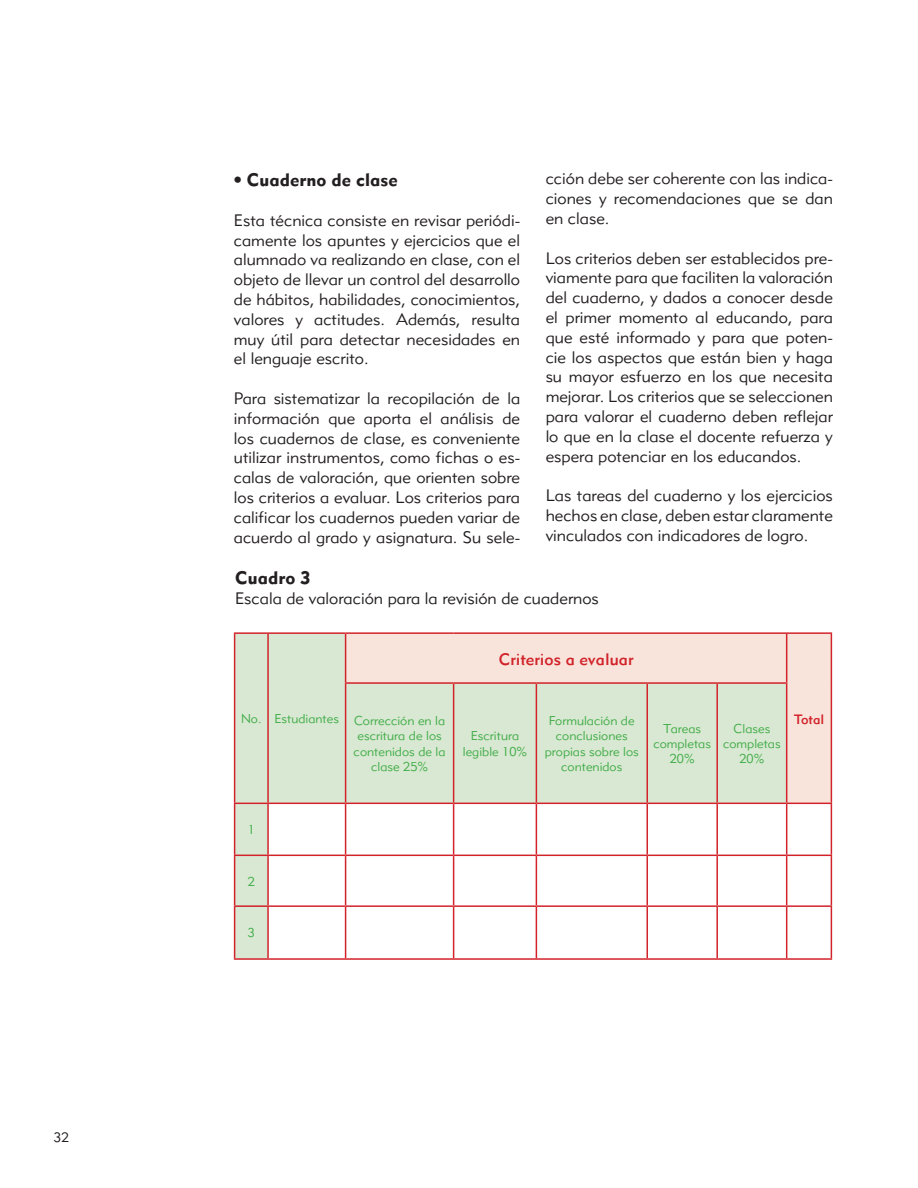
<style>
.page{position:relative;width:918px;height:1188px;background:#fff}
.page>*{position:absolute;margin:0;border:0;box-sizing:border-box;transform-origin:0 0}
.t1{font:18px "Metro Black Two";color:#231f20}
.t2{font:16.5px/19.8px "Metro Lite Two";color:#231f20;text-align:justify}
.t3{font:16.5px "Metro Medium Two";color:#d2232a}
.t4{font:13.5px "Metro Medium Two";color:#d2232a}
.t5{font:13.5px "Metro Lite Two";color:#231f20}
.t6{font:12.75px/15.3px "Metro Lite Two";color:#41ad49;text-align:center}
</style>
<div class="page">
<div style="left:235px;top:634px;width:110px;height:324px;background:#d9e8d2"></div>
<svg style="left:346px;top:634px;width:485px;height:169px;fill:#d9e8d2"></svg>
<svg style="left:269px;top:804px;width:562px;height:154px"></svg>
<hr style="left:234px;top:632px;width:34px;height:2px;background:#d2232a">
<hr style="left:234px;top:634px;width:1px;height:49px;background:#d2232a">
<hr style="left:268px;top:632px;width:78px;height:2px;background:#d2232a">
<hr style="left:267px;top:634px;width:2px;height:49px;background:#d2232a">
<hr style="left:234px;top:683px;width:1px;height:120px;background:#d2232a">
<hr style="left:267px;top:683px;width:2px;height:120px;background:#d2232a">
<hr style="left:346px;top:632px;width:108px;height:2px;background:#d2232a">
<hr style="left:345px;top:634px;width:1px;height:48px;background:#d2232a">
<hr style="left:454px;top:632px;width:378px;height:2px;background:#d2232a">
<hr style="left:786px;top:634px;width:1px;height:48px;background:#d2232a">
<hr style="left:831px;top:634px;width:1px;height:49px;background:#d2232a">
<hr style="left:831px;top:683px;width:1px;height:120px;background:#d2232a">
<hr style="left:345px;top:682px;width:109px;height:2px;background:#d2232a">
<hr style="left:345px;top:684px;width:1px;height:119px;background:#d2232a">
<hr style="left:454px;top:682px;width:82px;height:2px;background:#d2232a">
<hr style="left:453px;top:684px;width:1px;height:119px;background:#d2232a">
<hr style="left:536px;top:682px;width:111px;height:2px;background:#d2232a">
<hr style="left:536px;top:684px;width:1px;height:119px;background:#d2232a">
<hr style="left:647px;top:682px;width:70px;height:2px;background:#d2232a">
<hr style="left:647px;top:684px;width:1px;height:119px;background:#d2232a">
<hr style="left:717px;top:682px;width:70px;height:2px;background:#d2232a">
<hr style="left:716px;top:684px;width:2px;height:119px;background:#d2232a">
<hr style="left:786px;top:684px;width:1px;height:119px;background:#d2232a">
<hr style="left:234px;top:803px;width:34px;height:1px;background:#d2232a">
<hr style="left:234px;top:804px;width:1px;height:51px;background:#d2232a">
<hr style="left:268px;top:803px;width:78px;height:1px;background:#d2232a">
<hr style="left:267px;top:804px;width:2px;height:51px;background:#d2232a">
<hr style="left:346px;top:803px;width:108px;height:1px;background:#d2232a">
<hr style="left:345px;top:804px;width:1px;height:51px;background:#d2232a">
<hr style="left:454px;top:803px;width:82px;height:1px;background:#d2232a">
<hr style="left:453px;top:804px;width:1px;height:51px;background:#d2232a">
<hr style="left:536px;top:803px;width:111px;height:1px;background:#d2232a">
<hr style="left:536px;top:804px;width:1px;height:51px;background:#d2232a">
<hr style="left:647px;top:803px;width:70px;height:1px;background:#d2232a">
<hr style="left:647px;top:804px;width:1px;height:51px;background:#d2232a">
<hr style="left:717px;top:803px;width:70px;height:1px;background:#d2232a">
<hr style="left:716px;top:804px;width:2px;height:51px;background:#d2232a">
<hr style="left:787px;top:803px;width:45px;height:1px;background:#d2232a">
<hr style="left:786px;top:804px;width:1px;height:51px;background:#d2232a">
<hr style="left:831px;top:804px;width:1px;height:51px;background:#d2232a">
<hr style="left:234px;top:855px;width:34px;height:1px;background:#d2232a">
<hr style="left:234px;top:856px;width:1px;height:49px;background:#d2232a">
<hr style="left:268px;top:855px;width:78px;height:1px;background:#d2232a">
<hr style="left:267px;top:856px;width:2px;height:49px;background:#d2232a">
<hr style="left:346px;top:855px;width:108px;height:1px;background:#d2232a">
<hr style="left:345px;top:856px;width:1px;height:49px;background:#d2232a">
<hr style="left:454px;top:855px;width:82px;height:1px;background:#d2232a">
<hr style="left:453px;top:856px;width:1px;height:49px;background:#d2232a">
<hr style="left:536px;top:855px;width:111px;height:1px;background:#d2232a">
<hr style="left:536px;top:856px;width:1px;height:49px;background:#d2232a">
<hr style="left:647px;top:855px;width:70px;height:1px;background:#d2232a">
<hr style="left:647px;top:856px;width:1px;height:49px;background:#d2232a">
<hr style="left:717px;top:855px;width:70px;height:1px;background:#d2232a">
<hr style="left:716px;top:856px;width:2px;height:49px;background:#d2232a">
<hr style="left:787px;top:855px;width:45px;height:1px;background:#d2232a">
<hr style="left:786px;top:856px;width:1px;height:49px;background:#d2232a">
<hr style="left:831px;top:856px;width:1px;height:49px;background:#d2232a">
<hr style="left:234px;top:905px;width:34px;height:2px;background:#d2232a">
<hr style="left:234px;top:907px;width:1px;height:51px;background:#d2232a">
<hr style="left:268px;top:905px;width:78px;height:2px;background:#d2232a">
<hr style="left:267px;top:907px;width:2px;height:51px;background:#d2232a">
<hr style="left:346px;top:905px;width:108px;height:2px;background:#d2232a">
<hr style="left:345px;top:907px;width:1px;height:51px;background:#d2232a">
<hr style="left:454px;top:905px;width:82px;height:2px;background:#d2232a">
<hr style="left:453px;top:907px;width:1px;height:51px;background:#d2232a">
<hr style="left:536px;top:905px;width:111px;height:2px;background:#d2232a">
<hr style="left:536px;top:907px;width:1px;height:51px;background:#d2232a">
<hr style="left:647px;top:905px;width:70px;height:2px;background:#d2232a">
<hr style="left:647px;top:907px;width:1px;height:51px;background:#d2232a">
<hr style="left:717px;top:905px;width:70px;height:2px;background:#d2232a">
<hr style="left:716px;top:907px;width:2px;height:51px;background:#d2232a">
<hr style="left:787px;top:905px;width:45px;height:2px;background:#d2232a">
<hr style="left:786px;top:907px;width:1px;height:51px;background:#d2232a">
<hr style="left:831px;top:907px;width:1px;height:51px;background:#d2232a">
<hr style="left:234px;top:958px;width:598px;height:2px;background:#d2232a">
<p class="t5" style="left:54px;top:1132px;width:17px">32</p>
<p class="t1" style="left:234px;top:173px;width:165px">• Cuaderno de clase</p>
<p class="t2" style="left:234px;top:211px;width:288px">Esta técnica consiste en revisar periódi&shy;camente los apuntes y ejercicios que el alumnado va realizando en clase, con el objeto de llevar un control del desarrollo de hábitos, habilidades, conocimientos, valores y actitudes. Además, resulta muy útil para detectar necesidades en el lenguaje escrito.</p>
<p class="t2" style="left:234px;top:390px;width:288px">Para sistematizar la recopilación de la información que aporta el análisis de los cuadernos de clase, es conveniente utilizar instrumentos, como fichas o es&shy;calas de valoración, que orienten sobre los criterios a evaluar. Los criterios para calificar los cuadernos pueden variar de acuerdo al grado y asignatura. Su sele-</p>
<p class="t2" style="left:546px;top:170px;width:289px">cción debe ser coherente con las indica&shy;ciones y recomendaciones que se dan en clase.</p>
<p class="t2" style="left:546px;top:249px;width:289px">Los criterios deben ser establecidos pre&shy;viamente para que faciliten la valoración del cuaderno, y dados a conocer desde el primer momento al educando, para que esté informado y para que poten&shy;cie los aspectos que están bien y haga su mayor esfuerzo en los que necesita mejorar. Los criterios que se seleccionen para valorar el cuaderno deben reflejar lo que en la clase el docente refuerza y espera potenciar en los educandos.</p>
<p class="t2" style="left:546px;top:487px;width:289px">Las tareas del cuaderno y los ejercicios hechos en clase, deben estar claramente vinculados con indicadores de logro.</p>
<p class="t1" style="left:235px;top:571px;width:77px">Cuadro 3</p>
<p class="t2" style="left:235px;top:590px;width:365px">Escala de valoración para la revisión de cuadernos</p>
<p class="t3" style="left:499px;top:653px;width:136px">Criterios a evaluar</p>
<p class="t6" style="left:241px;top:712px;width:100px">No. Estudiantes</p>
<p class="t6" style="left:354px;top:714px;width:93px">Corrección en la</p>
<p class="t4" style="left:794px;top:714px;width:32px">Total</p>
<p class="t6" style="left:354px;top:729px;width:93px">escritura de los contenidos de la clase 25%</p>
<p class="t6" style="left:463px;top:729px;width:66px">Escritura legible 10%</p>
<p class="t6" style="left:545px;top:714px;width:96px">Formulación de conclusiones propias sobre los contenidos</p>
<p class="t6" style="left:653px;top:722px;width:59px">Tareas completas<br>20%</p>
<p class="t6" style="left:723px;top:722px;width:59px">Clases completas<br>20%</p>
<p class="t6" style="left:248px;top:823px;width:9px">1</p>
<p class="t6" style="left:248px;top:875px;width:9px">2</p>
<p class="t6" style="left:248px;top:926px;width:9px">3</p>
</div>
